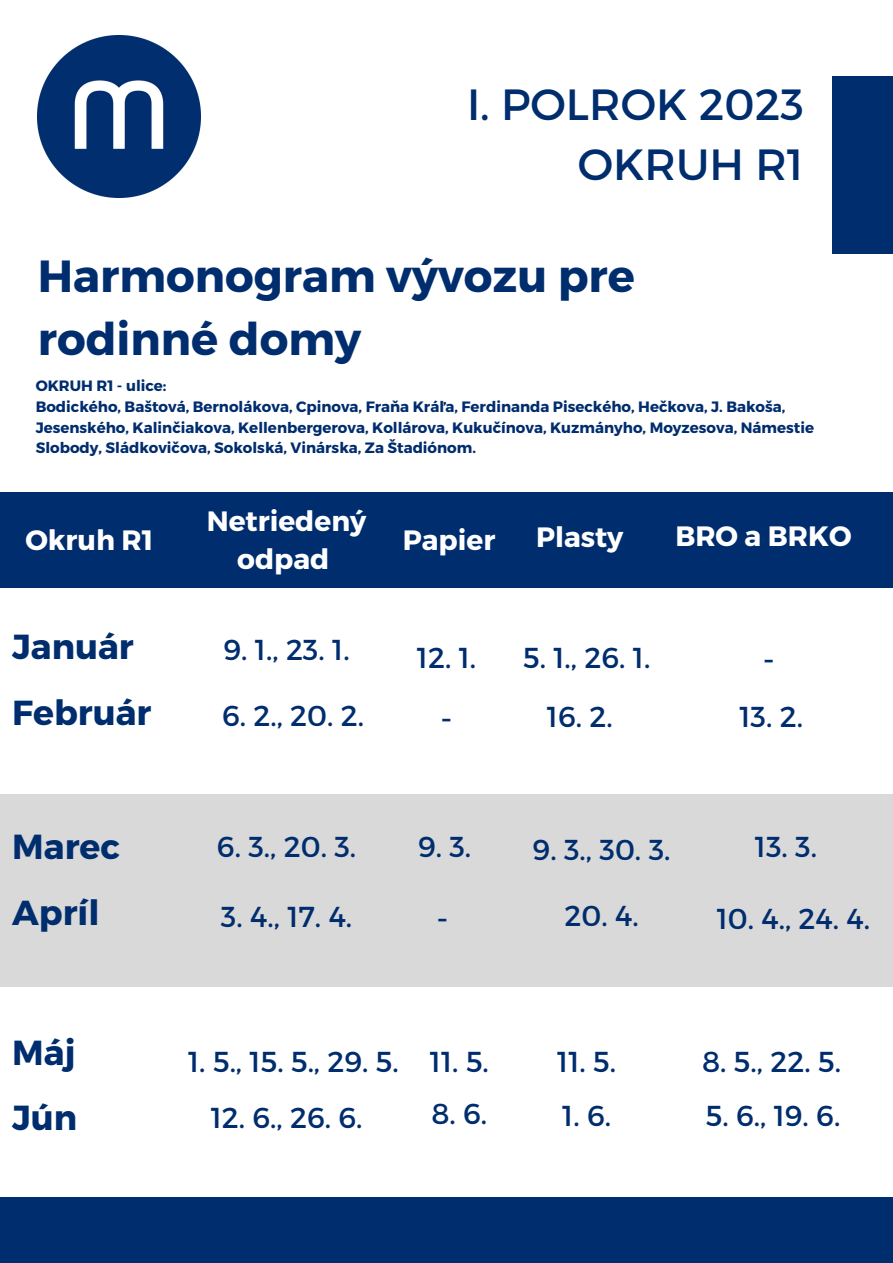
<style>
.page{position:relative;width:893px;height:1263px;background:#fff}
.page>*{position:absolute;margin:0;border:0;box-sizing:border-box;transform-origin:0 0}
.t1{font:700 45px/63px "Montserrat";color:#002d6e}
.t2{font:43.65px/60.8px "Montserrat";color:#002d6e;text-align:right}
.t3{font:700 34.72px/65.5px "Montserrat";color:#002d6e}
.t4{font:32.55px "Montserrat";color:#002d6e}
.t5{font:28.8px "Montserrat";color:#002d6e}
.t6{font:700 27.97px/38.8px "Montserrat";color:#fff;text-align:center}
.t7{font:700 15px/20.9px "Montserrat";color:#002d6e}
</style>
<div class="page">
<div style="left:832px;top:76px;width:61px;height:178px;background:#002d6e"></div>
<div style="left:0;top:1197px;width:893px;height:66px;background:#002d6e"></div>
<img style="left:38px;top:35px;width:162px;height:163px">
<div style="left:0;top:793px;width:893px;height:193px;background:#d9d9d9"></div>
<div style="left:0;top:493px;width:893px;height:95px;background:#002d6e"></div>
<h2 class="t2" style="left:467px;top:72px;width:338px">I. POLROK 2023<br>OKRUH R1</h2>
<h1 class="t1" style="left:38px;top:242px;width:598px">Harmonogram vývozu pre rodinné domy</h1>
<p class="t7" style="left:36px;top:374px;width:780px">OKRUH R1 - ulice:<br>Bodického, Baštová, Bernolákova, Cpinova, Fraňa Kráľa, Ferdinanda Piseckého, Hečkova, J. Bakoša, Jesenského, Kalinčiakova, Kellenbergerova, Kollárova, Kukučínova, Kuzmányho, Moyzesova, Námestie Slobody, Sládkovičova, Sokolská, Vinárska, Za Štadiónom.</p>
<h3 class="t6" style="left:207px;top:500px;width:161px">Netriedený odpad</h3>
<h3 class="t6" style="left:25px;top:519px;width:129px">Okruh R1</h3>
<h3 class="t6" style="left:403px;top:519px;width:94px">Papier</h3>
<h3 class="t6" style="left:675px;top:515px;width:178px">BRO a BRKO</h3>
<h3 class="t6" style="left:536px;top:516px;width:89px">Plasty</h3>
<h3 class="t3" style="left:12px;top:612px;width:123px">Január</h3>
<h3 class="t5" style="left:223px;top:631px;width:128px">9. 1., 23. 1.</h3>
<h3 class="t3" style="left:12px;top:678px;width:141px">Február</h3>
<h3 class="t5" style="left:222px;top:697px;width:144px">6. 2., 20. 2.</h3>
<h3 class="t5" style="left:417px;top:639px;width:61px">12. 1.</h3>
<h3 class="t4" style="left:440px;top:697px;width:13px">-</h3>
<h3 class="t5" style="left:523px;top:639px;width:129px">5. 1., 26. 1.</h3>
<h3 class="t5" style="left:547px;top:697px;width:67px">16. 2.</h3>
<h3 class="t4" style="left:763px;top:638px;width:13px">-</h3>
<h3 class="t5" style="left:739px;top:697px;width:65px">13. 2.</h3>
<h3 class="t3" style="left:12px;top:812px;width:109px">Marec<br>Apríl</h3>
<h3 class="t3" style="left:12px;top:1018px;width:66px;line-height:65.2px">Máj<br>Jún</h3>
<h3 class="t5" style="left:217px;top:828px;width:141px">6. 3., 20. 3.</h3>
<h3 class="t5" style="left:221px;top:898px;width:133px">3. 4., 17. 4.</h3>
<h3 class="t5" style="left:418px;top:828px;width:55px">9. 3.</h3>
<h3 class="t4" style="left:436px;top:897px;width:13px">-</h3>
<h3 class="t5" style="left:532px;top:831px;width:139px">9. 3., 30. 3.</h3>
<h3 class="t5" style="left:564px;top:896px;width:76px">20. 4.</h3>
<h3 class="t5" style="left:755px;top:828px;width:64px">13. 3.</h3>
<h3 class="t5" style="left:716px;top:900px;width:155px">10. 4., 24. 4.</h3>
<h3 class="t5" style="left:188px;top:1043px;width:212px">1. 5., 15. 5., 29. 5.</h3>
<h3 class="t5" style="left:211px;top:1099px;width:153px">12. 6., 26. 6.</h3>
<h3 class="t5" style="left:430px;top:1043px;width:60px">11. 5.</h3>
<h3 class="t5" style="left:431px;top:1095px;width:57px">8. 6.</h3>
<h3 class="t5" style="left:557px;top:1043px;width:60px">11. 5.</h3>
<h3 class="t5" style="left:562px;top:1097px;width:50px">1. 6.</h3>
<h3 class="t5" style="left:702px;top:1043px;width:140px">8. 5., 22. 5.</h3>
<h3 class="t5" style="left:705px;top:1097px;width:136px">5. 6., 19. 6.</h3>
</div>
